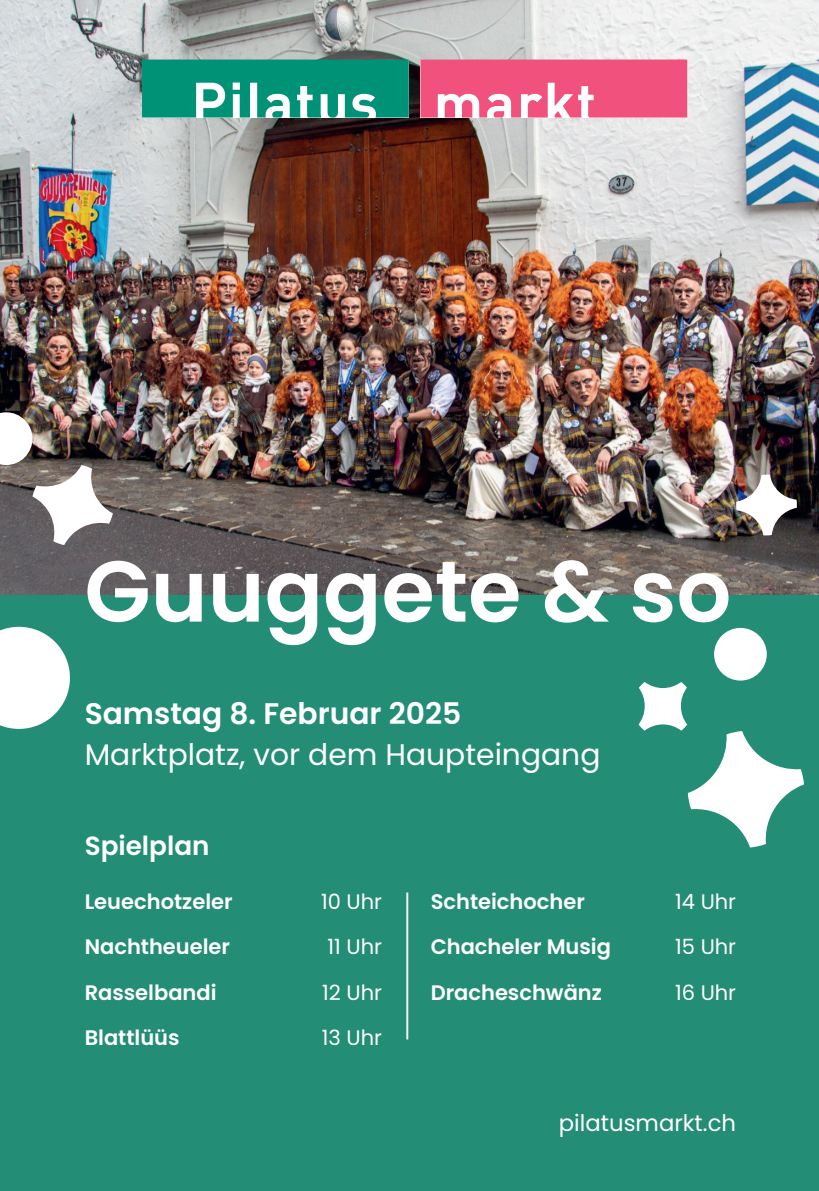
<style>
.page{position:relative;width:819px;height:1191px;background:#fff}
.page>*{position:absolute;margin:0;border:0;box-sizing:border-box;transform-origin:0 0}
.t1{font:600 86.1px "Poppins";color:#fff}
.t2{font:29.75px "Poppins";color:#fff}
.t3{font:600 29.75px "Poppins";color:#fff}
.t4{font:600 26.25px "Poppins";color:#fff}
.t5{font:22.75px "Poppins";color:#fff}
.t6{font:600 21px/45.5px "Poppins";color:#fff}
.t7{font:21px/45.5px "Poppins";color:#fff;text-align:justify}
</style>
<div class="page">
<img style="left:0;top:0;width:819px;height:595px">
<svg style="left:142px;top:60px;width:267px;height:57px;background:#26a28a"></svg>
<svg style="left:420px;top:60px;width:267px;height:57px;background:#f1668d"></svg>
<div style="left:0;top:595px;width:819px;height:596px;background:#238d75"></div>
<hr style="left:406px;top:892px;width:2px;height:147px;background:#fff">
<svg style="left:0;top:627px;width:70px;height:102px"></svg>
<div style="left:714px;top:628px;width:52px;height:52px;background:#fff;border-radius:50%"></div>
<img style="left:0;top:412px;width:113px;height:133px">
<svg style="left:638px;top:682px;width:166px;height:165px"></svg>
<img style="left:736px;top:474px;width:61px;height:61px">
<h1 class="t1" style="left:84px;top:541px;width:648px">Guuggete &amp; so</h1>
<h2 class="t3" style="left:85px;top:696px;width:378px">Samstag 8. Februar 2025</h2>
<h2 class="t2" style="left:85px;top:737px;width:517px">Marktplatz, vor dem Haupteingang</h2>
<p class="t4" style="left:85px;top:830px;width:126px">Spielplan</p>
<p class="t6" style="left:85px;top:878px;width:149px">Leuechotzeler<br>Nachtheueler<br>Rasselbandi<br>Blattlüüs</p>
<p class="t6" style="left:430px;top:878px;width:182px">Schteichocher<br>Chacheler Musig<br>Dracheschwänz</p>
<p class="t7" style="left:675px;top:878px;width:63px">14 Uhr 15 Uhr 16 Uhr</p>
<p class="t7" style="left:321px;top:878px;width:62px">10 Uhr 11 Uhr 12 Uhr 13 Uhr</p>
<p class="t5" style="left:559px;top:1110px;width:179px">pilatusmarkt.ch</p>
</div>
